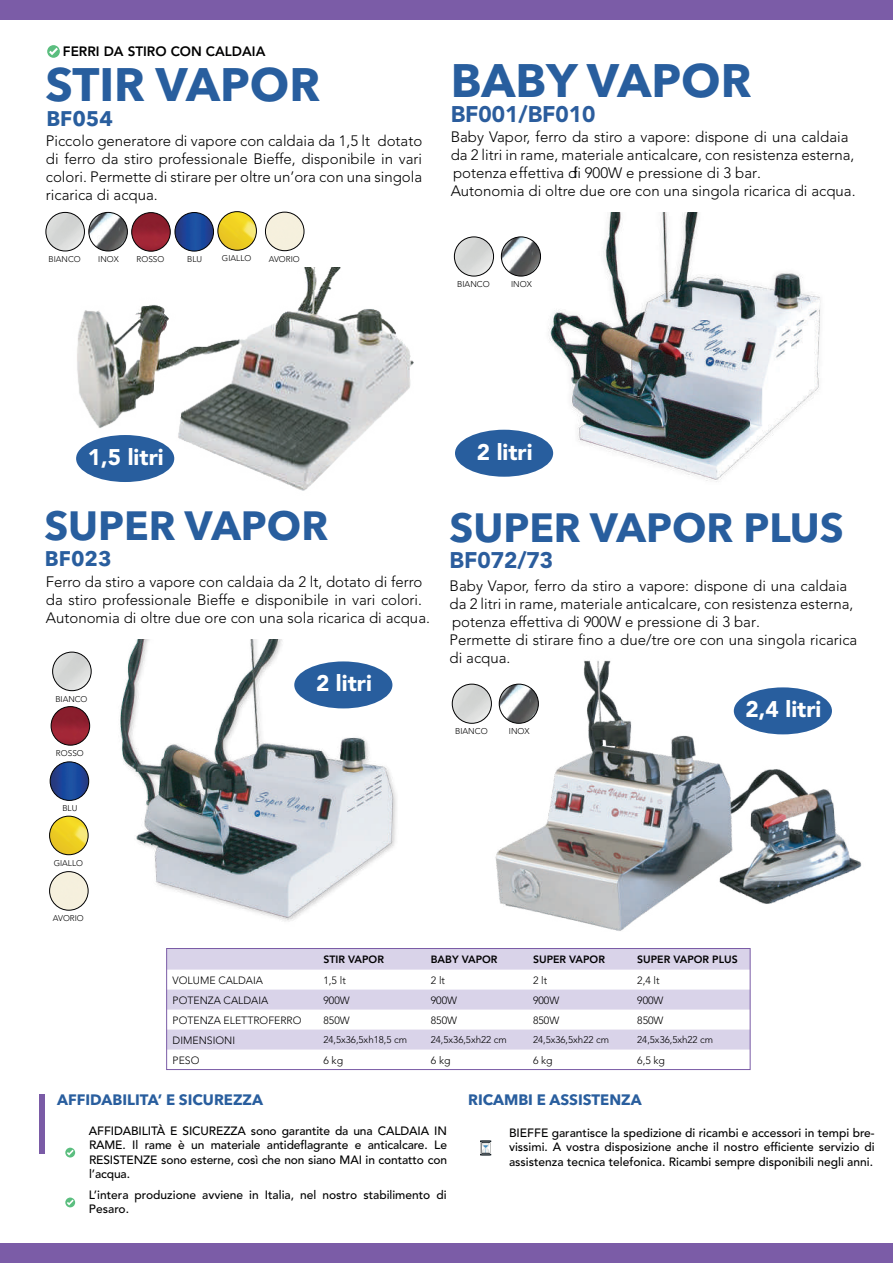
<style>
.page{position:relative;width:893px;height:1263px;background:#fff}
.page>*{position:absolute;margin:0;border:0;box-sizing:border-box;transform-origin:0 0}
.t1{font:700 46.5px "Avenir Next LT Pro";color:#285e9e}
.t2{font:700 40.5px "Avenir Next LT Pro";color:#285e9e}
.t3{font:900 22.5px "Avenir LT Std";color:#fff}
.t4{font:900 22.5px "Avenir LT Std";color:#2b5d9d}
.t5{font:700 21px "Avenir Next LT Pro";color:#295e9e}
.t6{font:300 15px/18px "Avenir LT Std";color:#000001}
.t7{font:700 15px "Avenir Next LT Pro";color:#295e9e}
.t8{font:800 13.5px "Avenir LT Std";color:#000001}
.t9{font:500 12px/14.4px "Avenir LT Std";color:#000001;text-align:justify}
.t10{font:300 10.5px "Avenir LT Std";color:#000001}
.t11{font:800 10.5px "Avenir LT Std";color:#000001}
.t12{font:300 9.75px "Avenir LT Std";color:#000001}
.t13{font:300 8.4px "Avenir LT Std";color:#000001}
.t14{font:300 8.25px "Avenir LT Std";color:#000001}
</style>
<div class="page">
<div style="left:0;top:0;width:893px;height:19px;background:#7b5ca7"></div>
<div style="left:0;top:1244px;width:893px;height:19px;background:#7b5ca7"></div>
<img style="left:533px;top:213px;width:288px;height:269px">
<img style="left:46px;top:212px;width:38px;height:39px">
<div style="left:46px;top:212px;width:39px;height:39px;border:1px solid #000001;border-radius:50%"></div>
<img style="left:89px;top:212px;width:38px;height:39px;border-radius:19px">
<div style="left:89px;top:212px;width:39px;height:39px;border:1px solid #000001;border-radius:50%"></div>
<img style="left:452px;top:684px;width:39px;height:39px">
<div style="left:452px;top:684px;width:40px;height:39px;border:1px solid #000001;border-radius:50%"></div>
<img style="left:120px;top:640px;width:277px;height:282px">
<img style="left:495px;top:660px;width:367px;height:271px">
<img style="left:132px;top:213px;width:38px;height:38px;border-radius:19px">
<div style="left:132px;top:212px;width:38px;height:39px;border:1px solid #000001;border-radius:50%"></div>
<img style="left:175px;top:212px;width:39px;height:39px;border-radius:19px">
<div style="left:175px;top:212px;width:39px;height:39px;border:1px solid #000001;border-radius:50%"></div>
<img style="left:218px;top:212px;width:38px;height:38px;border-radius:19px">
<div style="left:218px;top:211px;width:39px;height:39px;border:1px solid #000001;border-radius:50%"></div>
<img style="left:53px;top:652px;width:38px;height:39px">
<div style="left:52px;top:652px;width:39px;height:39px;border:1px solid #000001;border-radius:50%"></div>
<img style="left:51px;top:707px;width:39px;height:38px;border-radius:19px">
<div style="left:51px;top:706px;width:39px;height:39px;border:1px solid #000001;border-radius:50%"></div>
<img style="left:50px;top:762px;width:39px;height:38px;border-radius:19px">
<div style="left:50px;top:762px;width:39px;height:38px;border:1px solid #000001;border-radius:50%"></div>
<img style="left:50px;top:816px;width:38px;height:39px;border-radius:19px">
<div style="left:49px;top:816px;width:39px;height:39px;border:1px solid #000001;border-radius:50%"></div>
<img style="left:454px;top:237px;width:40px;height:39px">
<div style="left:454px;top:237px;width:40px;height:39px;border:1px solid #000001;border-radius:50%"></div>
<img style="left:501px;top:237px;width:39px;height:39px;border-radius:19px">
<div style="left:501px;top:237px;width:40px;height:39px;border:1px solid #000001;border-radius:50%"></div>
<img style="left:265px;top:212px;width:39px;height:39px">
<div style="left:265px;top:212px;width:39px;height:39px;border:1px solid #000001;border-radius:50%"></div>
<img style="left:50px;top:872px;width:38px;height:38px">
<div style="left:49px;top:871px;width:39px;height:39px;border:1px solid #000001;border-radius:50%"></div>
<div style="left:39px;top:1094px;width:6px;height:59px;background:#7a5ba6"></div>
<svg style="left:47px;top:45px;width:13px;height:13px"></svg>
<svg style="left:49px;top:48px;width:9px;height:7px"></svg>
<svg style="left:168px;top:950px;width:580px;height:99px;fill:#d9d3e9"></svg>
<div style="left:455px;top:430px;width:98px;height:47px;background:#285e9e;border-radius:50%"></div>
<div style="left:294px;top:661px;width:98px;height:47px;background:#285e9e;border-radius:50%"></div>
<div style="left:734px;top:687px;width:98px;height:47px;background:#285e9e;border-radius:50%"></div>
<img style="left:76px;top:268px;width:338px;height:223px">
<svg style="left:65px;top:1148px;width:10px;height:9px"></svg>
<svg style="left:67px;top:1149px;width:7px;height:6px"></svg>
<svg style="left:65px;top:1197px;width:10px;height:10px"></svg>
<svg style="left:67px;top:1199px;width:7px;height:6px"></svg>
<svg style="left:480px;top:1140px;width:11px;height:15px"></svg>
<div style="left:166px;top:948px;width:584px;height:122px;border:1px solid #7a5ba6"></div>
<p class="t8" style="left:63px;top:43px;width:204px">FERRI DA STIRO CON CALDAIA</p>
<h1 class="t1" style="left:45px;top:56px;width:276px">STIR VAPOR</h1>
<h1 class="t1" style="left:451px;top:52px;width:302px">BABY VAPOR</h1>
<h3 class="t5" style="left:46px;top:106px;width:68px">BF054</h3>
<h3 class="t4" style="left:451px;top:100px;width:146px">BF001/BF010</h3>
<p class="t6" style="left:451px;top:128px;width:406px">Baby Vapor, ferro da stiro a vapore: dispone di una caldaia da 2 litri in rame, materiale anticalcare, con resistenza esterna, potenza effettiva dif 900W e pressione di 3 bar.<br>Autonomia di oltre due ore con una singola ricarica di acqua.</p>
<p class="t6" style="left:46px;top:131px;width:378px;text-align:justify">Piccolo generatore di vapore con caldaia da 1,5 lt dotato di ferro da stiro professionale Bieffe, disponibile in vari colori. Permette di stirare per oltre un’ora con una singola ricarica di acqua.</p>
<p class="t14" style="left:49px;top:254px;width:34px">BIANCO</p>
<p class="t14" style="left:98px;top:254px;width:22px">INOX</p>
<p class="t14" style="left:137px;top:254px;width:29px">ROSSO</p>
<p class="t14" style="left:187px;top:254px;width:16px">BLU</p>
<p class="t14" style="left:222px;top:253px;width:31px">GIALLO</p>
<p class="t14" style="left:269px;top:254px;width:32px">AVORIO</p>
<p class="t13" style="left:457px;top:279px;width:34px">BIANCO</p>
<p class="t13" style="left:511px;top:279px;width:22px">INOX</p>
<h3 class="t3" style="left:88px;top:444px;width:77px">1,5 litri</h3>
<h3 class="t3" style="left:477px;top:438px;width:57px">2 litri</h3>
<h2 class="t2" style="left:44px;top:501px;width:285px">SUPER VAPOR</h2>
<h2 class="t2" style="left:450px;top:503px;width:396px">SUPER VAPOR PLUS</h2>
<h3 class="t5" style="left:45px;top:546px;width:68px">BF023</h3>
<h3 class="t4" style="left:450px;top:546px;width:105px">BF072/73</h3>
<p class="t6" style="left:450px;top:577px;width:409px">Baby Vapor, ferro da stiro a vapore: dispone di una caldaia da 2 litri in rame, materiale anticalcare, con resistenza esterna, potenza effettiva di 900W e pressione di 3 bar.<br>Permette di stirare fino a due/tre ore con una singola ricarica di acqua.</p>
<p class="t6" style="left:46px;top:573px;width:386px">Ferro da stiro a vapore con caldaia da 2 lt, dotato di ferro da stiro professionale Bieffe e disponibile in vari colori.<br>Autonomia di oltre due ore con una sola ricarica di acqua.</p>
<p class="t14" style="left:55px;top:694px;width:34px">BIANCO</p>
<p class="t14" style="left:56px;top:748px;width:29px">ROSSO</p>
<p class="t14" style="left:62px;top:803px;width:16px">BLU</p>
<p class="t14" style="left:54px;top:858px;width:31px">GIALLO</p>
<p class="t14" style="left:53px;top:913px;width:32px">AVORIO</p>
<h3 class="t3" style="left:316px;top:670px;width:57px">2 litri</h3>
<p class="t13" style="left:455px;top:726px;width:34px">BIANCO</p>
<p class="t13" style="left:509px;top:726px;width:22px">INOX</p>
<h3 class="t3" style="left:745px;top:696px;width:77px">2,4 litri</h3>
<p class="t11" style="left:323px;top:953px;width:62px">STIR VAPOR</p>
<p class="t11" style="left:431px;top:953px;width:68px">BABY VAPOR</p>
<p class="t11" style="left:533px;top:953px;width:73px">SUPER VAPOR</p>
<p class="t11" style="left:637px;top:953px;width:102px">SUPER VAPOR PLUS</p>
<p class="t10" style="left:173px;top:974px;width:92px">VOLUME CALDAIA</p>
<p class="t10" style="left:323px;top:974px;width:24px">1,5 lt</p>
<p class="t10" style="left:431px;top:974px;width:16px">2 lt</p>
<p class="t10" style="left:533px;top:974px;width:16px">2 lt</p>
<p class="t10" style="left:637px;top:974px;width:24px">2,4 lt</p>
<p class="t10" style="left:173px;top:994px;width:97px">POTENZA CALDAIA</p>
<p class="t10" style="left:323px;top:994px;width:28px">900W</p>
<p class="t10" style="left:431px;top:994px;width:28px">900W</p>
<p class="t10" style="left:533px;top:994px;width:28px">900W</p>
<p class="t10" style="left:637px;top:994px;width:28px">900W</p>
<p class="t10" style="left:173px;top:1014px;width:130px">POTENZA ELETTROFERRO</p>
<p class="t10" style="left:323px;top:1014px;width:28px">850W</p>
<p class="t10" style="left:431px;top:1014px;width:28px">850W</p>
<p class="t10" style="left:533px;top:1014px;width:28px">850W</p>
<p class="t10" style="left:637px;top:1014px;width:28px">850W</p>
<p class="t10" style="left:173px;top:1034px;width:64px">DIMENSIONI</p>
<p class="t12" style="left:323px;top:1034px;width:85px">24,5x36,5xh18,5 cm</p>
<p class="t12" style="left:431px;top:1034px;width:77px">24,5x36,5xh22 cm</p>
<p class="t12" style="left:533px;top:1034px;width:77px">24,5x36,5xh22 cm</p>
<p class="t12" style="left:637px;top:1034px;width:77px">24,5x36,5xh22 cm</p>
<p class="t10" style="left:173px;top:1054px;width:28px">PESO</p>
<p class="t10" style="left:323px;top:1054px;width:21px">6 kg</p>
<p class="t10" style="left:431px;top:1054px;width:21px">6 kg</p>
<p class="t10" style="left:533px;top:1054px;width:21px">6 kg</p>
<p class="t10" style="left:637px;top:1054px;width:29px">6,5 kg</p>
<p class="t7" style="left:57px;top:1091px;width:207px">AFFIDABILITA’ E SICUREZZA</p>
<p class="t9" style="left:89px;top:1124px;width:360px">AFFIDABILITÀ E SICUREZZA sono garantite da una CALDAIA IN RAME. Il rame è un materiale antideflagrante e anticalcare. Le RESISTENZE sono esterne, così che non siano MAI in contatto con l’acqua.</p>
<p class="t9" style="left:89px;top:1188px;width:359px">L’intera produzione avviene in Italia, nel nostro stabilimento di<br>Pesaro.</p>
<p class="t7" style="left:468px;top:1091px;width:175px">RICAMBI E ASSISTENZA</p>
<p class="t9" style="left:509px;top:1126px;width:367px">BIEFFE garantisce la spedizione di ricambi e accessori in tempi bre&shy;vissimi. A vostra disposizione anche il nostro efficiente servizio di assistenza tecnica telefonica. Ricambi sempre disponibili negli anni.</p>
</div>
